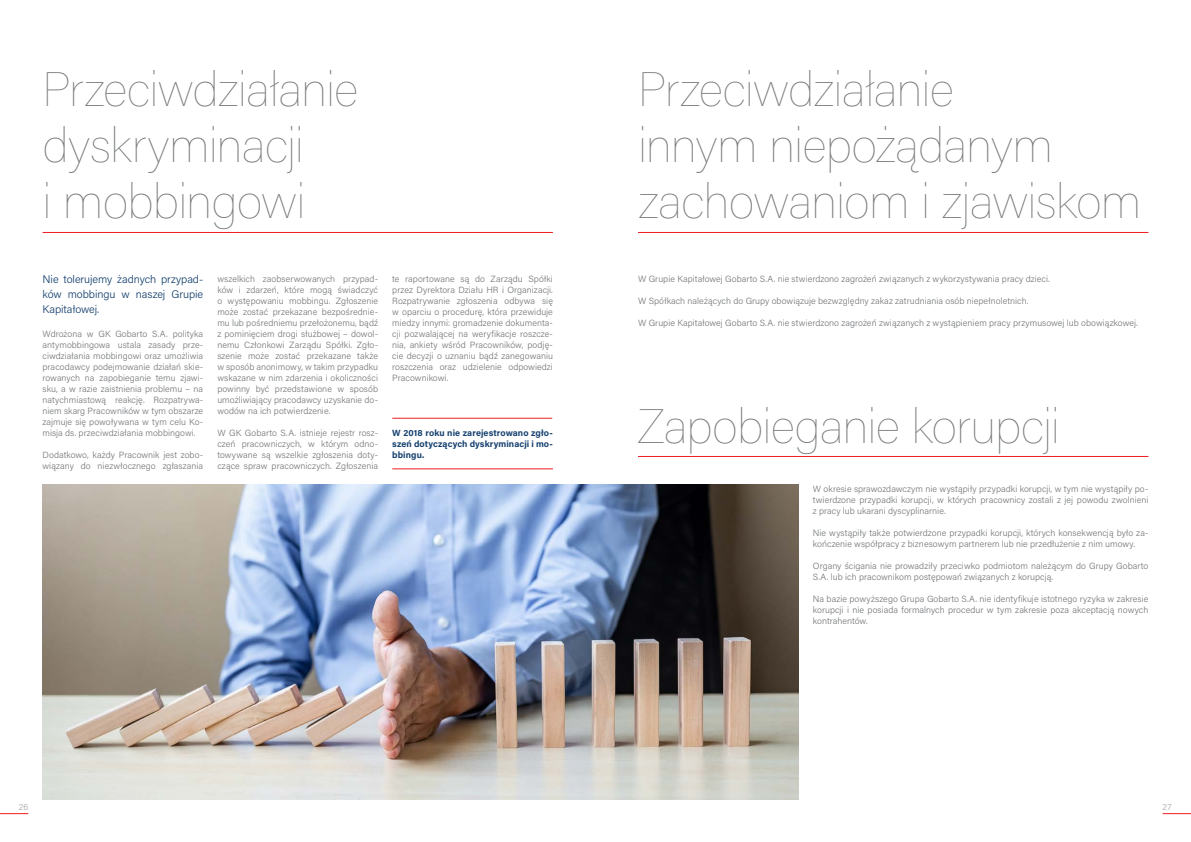
<style>
.page{position:relative;width:1191px;height:842px;background:#fff}
.page>*{position:absolute;margin:0;border:0;box-sizing:border-box;transform-origin:0 0}
.t1{font:100 48px/56px "Acumin Pro";letter-spacing:-.02em;color:#76787b}
.t2{font:300 11px/15px "Acumin Pro";letter-spacing:-.005em;color:#15406e;text-align:justify}
.t3{font:300 9px/11px "Acumin Pro";letter-spacing:.005em;color:#76787b;text-align:justify}
.t4{font:700 9px/11px "Acumin Pro";letter-spacing:.01em;color:#15406e;text-align:justify}
.t5{font:300 9px "Acumin Pro";color:#a8a9ad}
</style>
<div class="page">
<svg style="left:0;top:813px;width:28px;height:1px"></svg>
<svg style="left:1162px;top:813px;width:29px;height:1px"></svg>
<hr style="left:43px;top:232px;width:510px;height:1px;background:#ee1d23">
<hr style="left:638px;top:232px;width:510px;height:1px;background:#ee1d23">
<hr style="left:638px;top:456px;width:510px;height:1px;background:#ee1d23">
<img style="left:43px;top:485px;width:755px;height:314px">
<hr style="left:392px;top:418px;width:160px;height:1px;background:#ee1d23">
<hr style="left:392px;top:469px;width:161px;height:1px;background:#ee1d23">
<h1 class="t1" style="left:43px;top:60px;width:317px">Przeciwdziałanie dyskryminacji<br>i mobbingowi</h1>
<h1 class="t1" style="left:638px;top:60px;width:505px">Przeciwdziałanie<br>innym niepożądanym zachowaniom i zjawiskom</h1>
<p class="t2" style="left:43px;top:271px;width:162px">Nie tolerujemy żadnych przypad&shy;ków mobbingu w naszej Grupie Kapitałowej.</p>
<p class="t3" style="left:43px;top:328px;width:162px">Wdrożona w GK Gobarto S.A. polityka antymobbingowa ustala zasady prze&shy;ciwdziałania mobbingowi oraz umożliwia pracodawcy podejmowanie działań skie&shy;rowanych na zapobieganie temu zjawi&shy;sku, a w razie zaistnienia problemu – na natychmiastową reakcję. Rozpatrywa&shy;niem skarg Pracowników w tym obszarze zajmuje się powoływana w tym celu Ko&shy;misja ds. przeciwdziałania mobbingowi.</p>
<p class="t3" style="left:43px;top:449px;width:162px">Dodatkowo, każdy Pracownik jest zobo&shy;wiązany do niezwłocznego zgłaszania</p>
<p class="t3" style="left:217px;top:273px;width:162px">wszelkich zaobserwowanych przypad&shy;ków i zdarzeń, które mogą świadczyć o występowaniu mobbingu. Zgłoszenie może zostać przekazane bezpośrednie&shy;mu lub pośredniemu przełożonemu, bądź z pominięciem drogi służbowej – dowol&shy;nemu Członkowi Zarządu Spółki. Zgło&shy;szenie może zostać przekazane także w sposób anonimowy, w takim przypadku wskazane w nim zdarzenia i okoliczności powinny być przedstawione w sposób umożliwiający pracodawcy uzyskanie do&shy;wodów na ich potwierdzenie.</p>
<p class="t3" style="left:217px;top:427px;width:162px">W GK Gobarto S.A. istnieje rejestr rosz&shy;czeń pracowniczych, w którym odno&shy;towywane są wszelkie zgłoszenia doty&shy;czące spraw pracowniczych. Zgłoszenia</p>
<p class="t3" style="left:392px;top:273px;width:162px">te raportowane są do Zarządu Spółki przez Dyrektora Działu HR i Organizacji.<br>Rozpatrywanie zgłoszenia odbywa się w oparciu o procedurę, która przewiduje miedzy innymi: gromadzenie dokumenta&shy;cji pozwalającej na weryfikacje roszcze&shy;nia, ankiety wśród Pracowników, podję&shy;cie decyzji o uznaniu bądź zanegowaniu roszczenia oraz udzielenie odpowiedzi Pracownikowi.</p>
<p class="t3" style="left:638px;top:273px;width:412px">W Grupie Kapitałowej Gobarto S.A. nie stwierdzono zagrożeń związanych z wykorzystywania pracy dzieci.</p>
<p class="t3" style="left:638px;top:295px;width:391px">W Spółkach należących do Grupy obowiązuje bezwzględny zakaz zatrudniania osób niepełnoletnich.</p>
<p class="t3" style="left:638px;top:316px;width:500px">W Grupie Kapitałowej Gobarto S.A. nie stwierdzono zagrożeń związanych z wystąpieniem pracy przymusowej lub obowiązkowej.</p>
<p class="t4" style="left:392px;top:427px;width:162px">W 2018 roku nie zarejestrowano zgło&shy;szeń dotyczących dyskryminacji i mo&shy;bbingu.</p>
<h1 class="t1" style="left:638px;top:397px;width:423px">Zapobieganie korupcji</h1>
<p class="t3" style="left:813px;top:483px;width:337px">W okresie sprawozdawczym nie wystąpiły przypadki korupcji, w tym nie wystąpiły po&shy;twierdzone przypadki korupcji, w których pracownicy zostali z jej powodu zwolnieni z pracy lub ukarani dyscyplinarnie.</p>
<p class="t3" style="left:813px;top:527px;width:337px">Nie wystąpiły także potwierdzone przypadki korupcji, których konsekwencją było za&shy;kończenie współpracy z biznesowym partnerem lub nie przedłużenie z nim umowy.</p>
<p class="t3" style="left:813px;top:560px;width:337px">Organy ścigania nie prowadziły przeciwko podmiotom należącym do Grupy Gobarto<br>S.A. lub ich pracownikom postępowań związanych z korupcją.</p>
<p class="t3" style="left:813px;top:593px;width:337px">Na bazie powyższego Grupa Gobarto S. A. nie identyfikuje istotnego ryzyka w zakresie korupcji i nie posiada formalnych procedur w tym zakresie poza akceptacją nowych kontrahentów.</p>
<p class="t5" style="left:19px;top:800px;width:11px">26</p>
<p class="t5" style="left:1162px;top:800px;width:10px">27</p>
</div>
